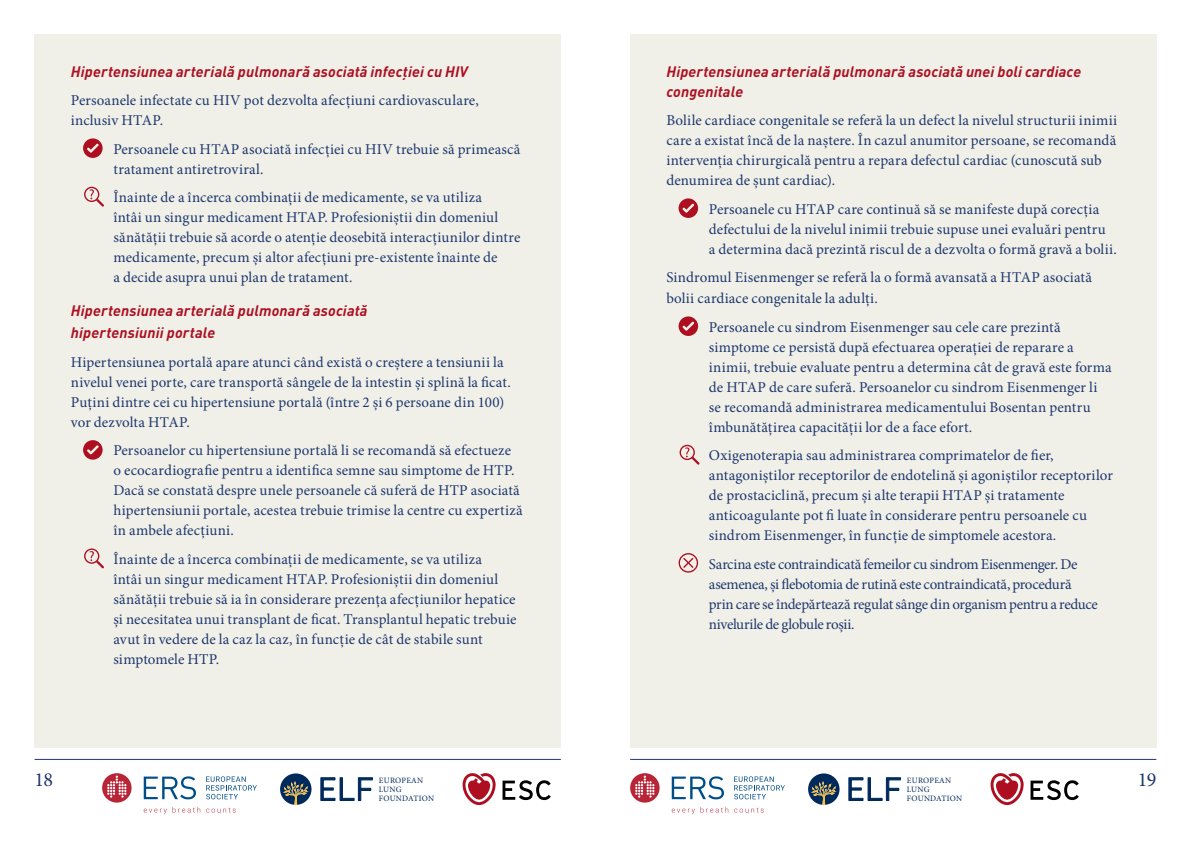
<style>
.page{position:relative;width:1191px;height:842px;background:#fff}
.page>*{position:absolute;margin:0;border:0;box-sizing:border-box;transform-origin:0 0}
.t1{font:20px "Minion Pro";color:#1e376d}
.Body{font:15px/20px "Minion Pro";letter-spacing:.005em;color:#1e376d}
.Body-2{font:15px/20px "Minion Pro";letter-spacing:-.02em;color:#1e376d}
.t2{font:italic 700 15px/20px "DIN Pro";letter-spacing:.01em;color:#ad0f21}
.t3{font:8.2px/8.8px "Minion Pro";letter-spacing:.025em;color:#00295c}
</style>
<div class="page">
<div style="left:35px;top:35px;width:526px;height:713px;background:#f0f0e8"></div>
<div style="left:630px;top:35px;width:526px;height:713px;background:#f0f0e8"></div>
<hr style="left:35px;top:759px;width:526px;height:1px;background:#1e376d">
<hr style="left:630px;top:759px;width:526px;height:1px;background:#1e376d">
<svg style="left:990px;top:773px;width:33px;height:32px"></svg>
<svg style="left:1030px;top:780px;width:48px;height:20px"></svg>
<svg style="left:630px;top:773px;width:29px;height:30px"></svg>
<svg style="left:635px;top:775px;width:19px;height:23px"></svg>
<svg style="left:671px;top:776px;width:53px;height:23px"></svg>
<svg style="left:671px;top:807px;width:57px;height:7px"></svg>
<svg style="left:734px;top:808px;width:29px;height:5px"></svg>
<svg style="left:734px;top:776px;width:51px;height:24px"></svg>
<svg style="left:848px;top:777px;width:53px;height:24px"></svg>
<svg style="left:808px;top:773px;width:31px;height:32px"></svg>
<svg style="left:462px;top:773px;width:33px;height:32px"></svg>
<svg style="left:502px;top:780px;width:49px;height:20px"></svg>
<svg style="left:102px;top:773px;width:30px;height:30px"></svg>
<svg style="left:107px;top:775px;width:19px;height:23px"></svg>
<svg style="left:144px;top:776px;width:52px;height:23px"></svg>
<svg style="left:144px;top:807px;width:56px;height:7px"></svg>
<svg style="left:206px;top:808px;width:30px;height:5px"></svg>
<svg style="left:206px;top:776px;width:51px;height:24px"></svg>
<svg style="left:320px;top:777px;width:53px;height:24px"></svg>
<svg style="left:280px;top:773px;width:31px;height:32px"></svg>
<svg style="left:678px;top:198px;width:20px;height:20px"></svg>
<svg style="left:678px;top:316px;width:20px;height:20px"></svg>
<svg style="left:679px;top:445px;width:20px;height:20px"></svg>
<svg style="left:678px;top:553px;width:20px;height:20px"></svg>
<svg style="left:83px;top:138px;width:20px;height:20px"></svg>
<svg style="left:84px;top:187px;width:20px;height:20px"></svg>
<svg style="left:83px;top:440px;width:20px;height:20px"></svg>
<svg style="left:84px;top:548px;width:20px;height:20px"></svg>
<h4 class="t2" style="left:71px;top:60px;width:398px">Hipertensiunea arterială pulmonară asociată infecției cu HIV</h4>
<p class="Body" style="left:71px;top:90px;width:409px">Persoanele infectate cu HIV pot dezvolta afecțiuni cardiovasculare, inclusiv HTAP.</p>
<p class="Body" style="left:113px;top:139px;width:408px">Persoanele cu HTAP asociată infecției cu HIV trebuie să primească tratament antiretroviral.</p>
<p class="Body" style="left:113px;top:187px;width:408px">Înainte de a încerca combinații de medicamente, se va utiliza<br>întâi un singur medicament HTAP. Profesioniștii din domeniul sănătății trebuie să acorde o atenție deosebită interacțiunilor dintre medicamente, precum și altor afecțiuni pre-existente înainte de<br>a decide asupra unui plan de tratament.</p>
<h4 class="t2" style="left:71px;top:298px;width:298px;line-height:22px">Hipertensiunea arterială pulmonară asociată hipertensiunii portale</h4>
<p class="Body" style="left:71px;top:352px;width:441px">Hipertensiunea portală apare atunci când există o creștere a tensiunii la nivelul venei porte, care transportă sângele de la intestin și splină la ficat.<br>Puțini dintre cei cu hipertensiune portală (între 2 și 6 persoane din 100) vor dezvolta HTAP.</p>
<p class="Body" style="left:113px;top:441px;width:411px">Persoanelor cu hipertensiune portală li se recomandă să efectueze<br>o ecocardiografie pentru a identifica semne sau simptome de HTP.<br>Dacă se constată despre unele persoanele că suferă de HTP asociată hipertensiunii portale, acestea trebuie trimise la centre cu expertiză în ambele afecțiuni.</p>
<p class="Body" style="left:113px;top:549px;width:404px">Înainte de a încerca combinații de medicamente, se va utiliza<br>întâi un singur medicament HTAP. Profesioniștii din domeniul sănătății trebuie să ia în considerare prezența afecțiunilor hepatice și necesitatea unui transplant de ficat. Transplantul hepatic trebuie avut în vedere de la caz la caz, în funcție de cât de stabile sunt simptomele HTP.</p>
<h4 class="t2" style="left:666px;top:60px;width:416px">Hipertensiunea arterială pulmonară asociată unei boli cardiace congenitale</h4>
<p class="Body" style="left:666px;top:110px;width:452px">Bolile cardiace congenitale se referă la un defect la nivelul structurii inimii care a existat încă de la naștere. În cazul anumitor persoane, se recomandă intervenția chirurgicală pentru a repara defectul cardiac (cunoscută sub denumirea de șunt cardiac).</p>
<p class="Body" style="left:709px;top:199px;width:409px">Persoanele cu HTAP care continuă să se manifeste după corecția defectului de la nivelul inimii trebuie supuse unei evaluări pentru<br>a determina dacă prezintă riscul de a dezvolta o formă gravă a bolii.</p>
<p class="Body" style="left:666px;top:267px;width:427px;line-height:21px">Sindromul Eisenmenger se referă la o formă avansată a HTAP asociată bolii cardiace congenitale la adulți.</p>
<p class="Body" style="left:709px;top:317px;width:404px">Persoanele cu sindrom Eisenmenger sau cele care prezintă simptome ce persistă după efectuarea operației de reparare a inimii, trebuie evaluate pentru a determina cât de gravă este forma de HTAP de care suferă. Persoanelor cu sindrom Eisenmenger li se recomandă administrarea medicamentului Bosentan pentru îmbunătățirea capacității lor de a face efort.</p>
<p class="Body" style="left:709px;top:445px;width:405px">Oxigenoterapia sau administrarea comprimatelor de fier, antagoniștilor receptorilor de endotelină și agoniștilor receptorilor de prostaciclină, precum și alte terapii HTAP și tratamente anticoagulante pot fi luate în considerare pentru persoanele cu sindrom Eisenmenger, în funcție de simptomele acestora.</p>
<p class="Body-2" style="left:709px;top:554px;width:390px">Sarcina este contraindicată femeilor cu sindrom Eisenmenger. De asemenea, și flebotomia de rutină este contraindicată, procedură prin care se îndepărtează regulat sânge din organism pentru a reduce nivelurile de globule roșii.</p>
<h1 class="t1" style="left:35px;top:766px;width:20px">18</h1>
<p class="t3" style="left:379px;top:776px;width:46px">EUROPEAN</p>
<h1 class="t1" style="left:1137px;top:766px;width:20px">19</h1>
<p class="t3" style="left:379px;top:785px;width:57px">LUNG<br>FOUNDATION</p>
<p class="t3" style="left:907px;top:776px;width:57px">EUROPEAN<br>LUNG<br>FOUNDATION</p>
</div>
